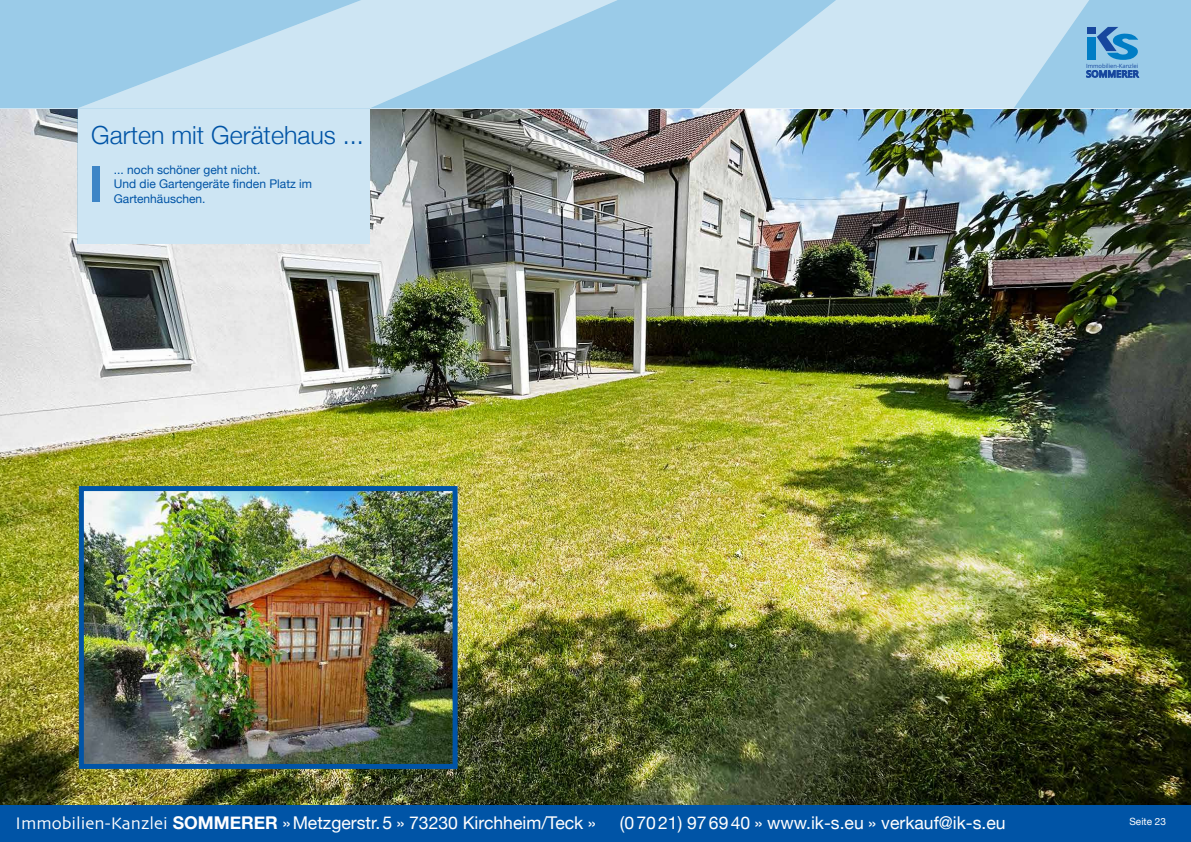
<style>
.page{position:relative;width:1191px;height:842px;background:#fff}
.page>*{position:absolute;margin:0;border:0;box-sizing:border-box;transform-origin:0 0}
.t1{font:300 25px "Helvetica Neue";color:#0054a6}
.t2{font:17.6px "Helvetica Neue";color:#fff}
.t3{font:12px/14px "Helvetica Neue";color:#0054a6}
.t4{font:10px "Helvetica Neue";color:#fff}
.t5{font:5.8px "Open Sans";color:#17479e}
.s1{font-family:"Skia"}
.s2{font-weight:700}
</style>
<div class="page">
<div style="left:0;top:804px;width:1191px;height:38px;background:#0054a6"></div>
<img style="left:0;top:108px;width:1191px;height:696px">
<img style="left:85px;top:492px;width:366px;height:271px">
<div style="left:79px;top:486px;width:378px;height:283px;border:5px solid #0054a6"></div>
<div style="left:0;top:0;width:77px;height:108px;background:#9acbe8"></div>
<svg style="left:77px;top:0;width:292px;height:108px;background:#b4d8ed"></svg>
<svg style="left:369px;top:0;width:330px;height:108px;background:#add4ec"></svg>
<svg style="left:699px;top:0;width:314px;height:108px;background:#c1dff0"></svg>
<div style="left:77px;top:108px;width:292px;height:135px;background:#cde5f3"></div>
<div style="left:93px;top:166px;width:7px;height:36px;background:#3d85c6"></div>
<svg style="left:1013px;top:0;width:178px;height:108px;background:#9bc9e6"></svg>
<h1 class="t1" style="left:91px;top:115px;width:274px">Garten mit Gerätehaus ...</h1>
<p class="t3" style="left:114px;top:164px;width:200px">... noch schöner geht nicht.<br>Und die Gartengeräte finden Platz im<br>Gartenhäuschen.</p>
<p class="t5" style="left:1086px;top:61px;width:54px">Immobilien-Kanzlei</p>
<p class="t2" style="left:16px;top:810px;width:582px"><span class="s1">Immobilien-Kanzlei</span> <span class="s2">SOMMERER</span> »Metzgerstr.5 » 73230 Kirchheim/Teck »</p>
<p class="t2" style="left:620px;top:810px;width:387px">(07021) 976940 » www.ik-s.eu » verkauf@ik-s.eu</p>
<p class="t4" style="left:1129px;top:814px;width:38px">Seite 23</p>
</div>
